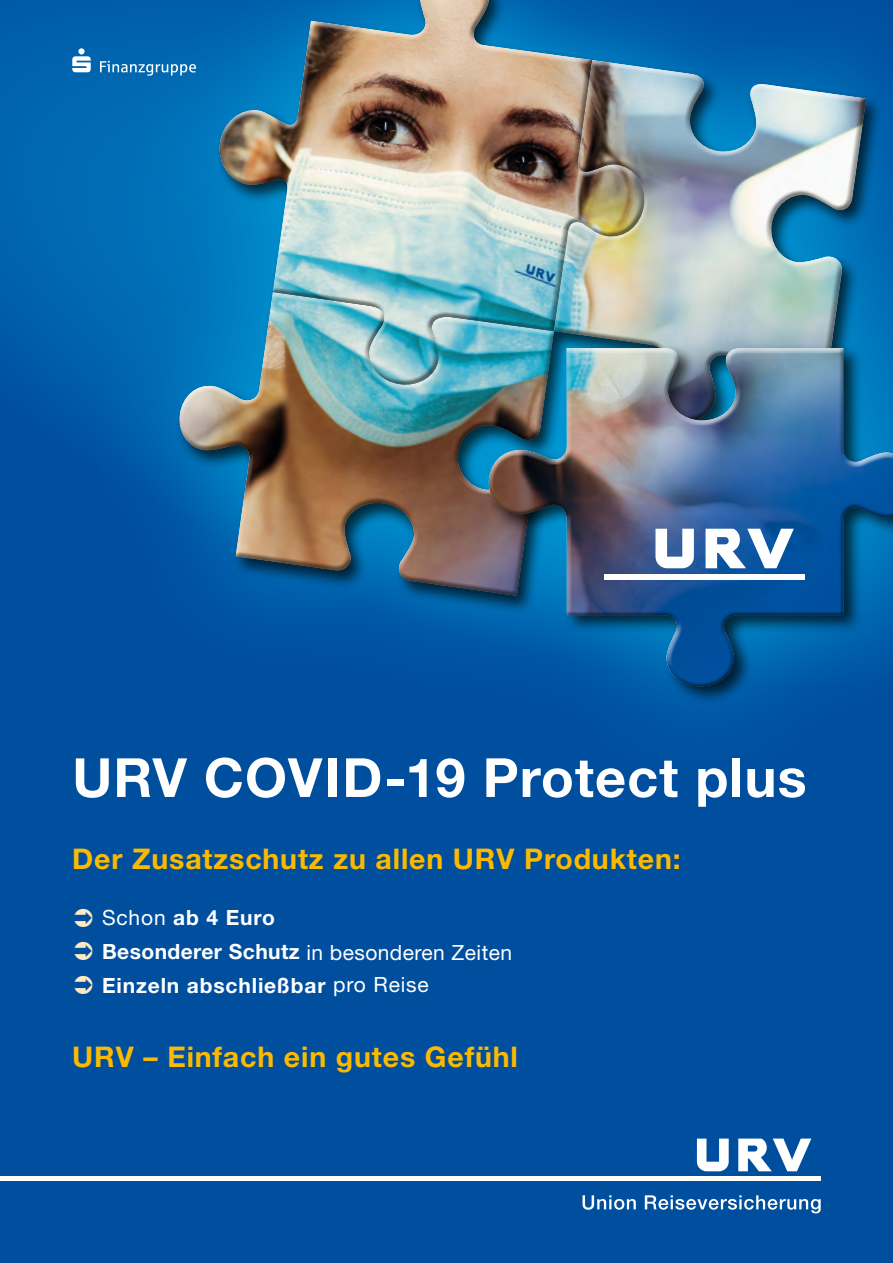
<style>
.page{position:relative;width:893px;height:1263px;background:#004f9f}
.page>*{position:absolute;margin:0;border:0;box-sizing:border-box;transform-origin:0 0}
.t1{font:700 54px "Helvetica Neue LT Pro";letter-spacing:.02em;color:#fff}
.t2{font:700 28.5px "Helvetica Neue LT Pro";letter-spacing:.03em;color:#fbba00}
.t3{font:700 21px/34px "Helvetica Neue LT Pro";letter-spacing:.04em;color:#fff}
.s1{font-weight:400}
</style>
<div class="page">
<svg style="left:0;top:0;width:76px;height:395px;fill:#0063ae"></svg>
<div style="left:76px;top:0;width:817px;height:790px;background:linear-gradient(to bottom,#006fb6,#004c9d)"></div>
<div style="left:175px;top:0;width:709px;height:615px;background:#000;opacity:.7"></div>
<img style="left:161px;top:278px;width:322px;height:321px">
<img style="left:190px;top:0;width:488px;height:418px">
<img style="left:539px;top:56px;width:333px;height:286px">
<div style="left:485px;top:343px;width:408px;height:362px;background:#000;opacity:.7"></div>
<div style="left:488px;top:344px;width:405px;height:345px;background:#000;opacity:.5"></div>
<div style="left:605px;top:574px;width:200px;height:6px;background:#fff"></div>
<svg style="left:655px;top:529px;width:39px;height:39px;background:#becade"></svg>
<svg style="left:705px;top:529px;width:89px;height:39px"></svg>
<svg style="left:697px;top:1138px;width:32px;height:33px"></svg>
<svg style="left:738px;top:1138px;width:73px;height:33px"></svg>
<div style="left:0;top:1176px;width:821px;height:5px;background:#fff"></div>
<svg style="left:583px;top:1195px;width:53px;height:15px"></svg>
<svg style="left:645px;top:1195px;width:176px;height:18px"></svg>
<svg style="left:72px;top:48px;width:19px;height:24px"></svg>
<svg style="left:100px;top:61px;width:96px;height:15px"></svg>
<h1 class="t1" style="left:72px;top:743px;width:736px">URV COVID-19 Protect plus</h1>
<h2 class="t2" style="left:72px;top:841px;width:610px">Der Zusatzschutz zu allen URV Produkten:</h2>
<p class="t3" style="left:102px;top:900px;width:412px"><span class="s1">Schon</span> ab 4 Euro<br>Besonderer Schutz <span class="s1">in besonderen Zeiten<br></span>Einzeln abschließbar <span class="s1">pro Reise</span></p>
<h2 class="t2" style="left:72px;top:1039px;width:447px">URV – Einfach ein gutes Gefühl</h2>
</div>
